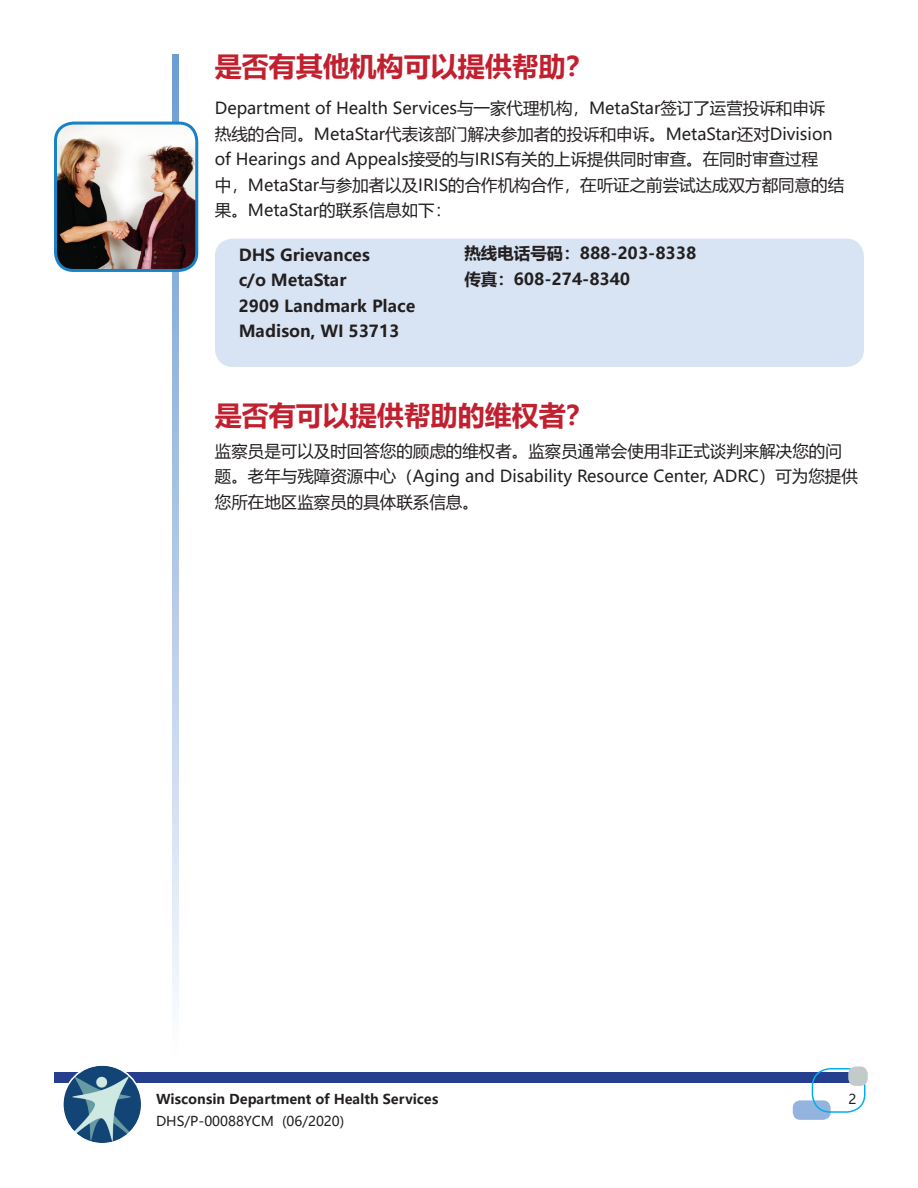
<style>
.page{position:relative;width:918px;height:1188px;background:#fff}
.page>*{position:absolute;margin:0;border:0;box-sizing:border-box;transform-origin:0 0}
.t1{font:700 27px "Microsoft Ya Hei";color:#c1202f}
.t2{font:16.5px/25.5px "Microsoft Ya Hei";color:#231f20}
.t3{font:700 16.5px/25.5px "Microsoft Ya Hei";color:#231f20}
.t4{font:700 13.5px "Microsoft Ya Hei";color:#231f20}
.t5{font:13.5px "Microsoft Ya Hei";color:#231f20}
</style>
<div class="page">
<div style="left:54px;top:1072px;width:810px;height:11px;background:#253f8e"></div>
<div style="left:793px;top:1100px;width:38px;height:20px;background:#92b4de;border-radius:8px"></div>
<div style="left:812px;top:1068px;width:53px;height:45px;border:2px solid #00aeef;border-radius:18px"></div>
<div style="left:848px;top:1066px;width:20px;height:20px;background:#c3caca;border-radius:8px"></div>
<img style="left:63px;top:1065px;width:79px;height:79px;border-radius:39px">
<div style="left:62px;top:1064px;width:80px;height:81px;border:2px solid #fff;border-radius:50%"></div>
<div style="left:215px;top:239px;width:649px;height:128px;background:#d8e4f3;border-radius:18px"></div>
<svg style="left:172px;top:54px;width:6px;height:946px;background:#b6cce8"></svg>
<img style="left:56px;top:123px;width:141px;height:147px">
<div style="left:54px;top:122px;width:144px;height:150px;border:3px solid #1782c5;border-radius:18px"></div>
<h1 class="t1" style="left:215px;top:47px;width:379px">是否有其他机构可以提供帮助？</h1>
<p class="t2" style="left:215px;top:95px;width:631px">Department of Health Services与一家代理机构，MetaStar签订了运营投诉和申诉热线的合同。MetaStar代表该部门解决参加者的投诉和申诉。MetaStar还对Division of Hearings and Appeals接受的与IRIS有关的上诉提供同时审查。在同时审查过程<br>中，MetaStar与参加者以及IRIS的合作机构合作，在听证之前尝试达成双方都同意的结果。MetaStar的联系信息如下：</p>
<p class="t3" style="left:239px;top:242px;width:178px">DHS Grievances<br>c/o MetaStar<br>2909 Landmark Place<br>Madison, WI 53713</p>
<p class="t3" style="left:464px;top:240px;width:233px">热线电话号码：888-203-8338传真：608-274-8340</p>
<h1 class="t1" style="left:215px;top:396px;width:379px">是否有可以提供帮助的维权者？</h1>
<p class="t2" style="left:215px;top:438px;width:645px">监察员是可以及时回答您的顾虑的维权者。监察员通常会使用非正式谈判来解决您的问题。老年与残障资源中心（Aging and Disability Resource Center, ADRC）可为您提供您所在地区监察员的具体联系信息。</p>
<p class="t4" style="left:156px;top:1090px;width:284px">Wisconsin Department of Health Services</p>
<p class="t5" style="left:156px;top:1113px;width:190px">DHS/P-00088YCM (06/2020)</p>
<p class="t5" style="left:849px;top:1090px;width:9px">2</p>
</div>
